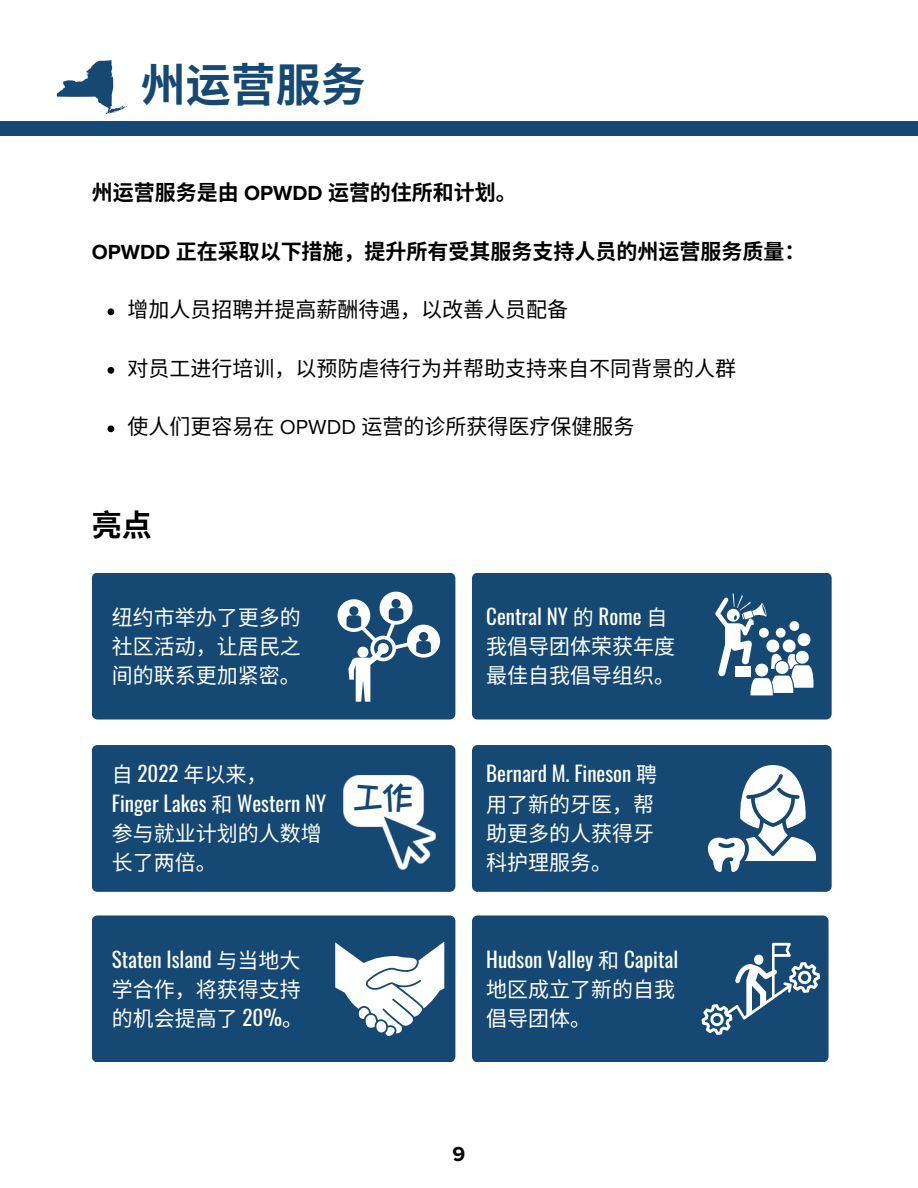
<style>
.page{position:relative;width:918px;height:1188px;background:#fff}
.page>*{position:absolute;margin:0;border:0;box-sizing:border-box;transform-origin:0 0}
.t1{font:700 45px "Noto Sans CJ Ksc";color:#154973}
.t2{font:34.5px "ZCOOL Kuai Le";color:#154973}
.t3{font:700 30px "Noto Sans CJ Ksc";color:#000}
.t4{font:21px/29.2px "Noto Sans CJ Ksc";color:#fff}
.t5{font:21px "Noto Sans CJ Ksc";color:#000}
.t6{font:21px/29.2px "Oswald";color:#fff}
.t7{font:700 21px "Noto Sans CJ Ksc";color:#000}
.t8{font:700 21px "Proxima Nova";color:#000}
.s1{font-family:"Proxima Nova"}
.s2{font-family:"Oswald"}
.s3{font-family:"Noto Sans CJ Ksc"}
</style>
<div class="page">
<div style="left:92px;top:573px;width:363px;height:147px;background:#154973"></div>
<div style="left:92px;top:745px;width:363px;height:147px;background:#154973"></div>
<div style="left:92px;top:915px;width:363px;height:147px;background:#154973"></div>
<div style="left:472px;top:915px;width:357px;height:147px;background:#154973"></div>
<div style="left:472px;top:745px;width:360px;height:147px;background:#154973"></div>
<div style="left:472px;top:573px;width:360px;height:147px;background:#154973"></div>
<svg style="left:338px;top:592px;width:102px;height:110px"></svg>
<svg style="left:335px;top:942px;width:109px;height:94px"></svg>
<svg style="left:702px;top:943px;width:118px;height:92px;background:#426c8e"></svg>
<svg style="left:702px;top:765px;width:114px;height:107px"></svg>
<svg style="left:715px;top:594px;width:99px;height:101px"></svg>
<div style="left:0;top:121px;width:918px;height:14px;background:#154973"></div>
<svg style="left:57px;top:60px;width:70px;height:54px"></svg>
<svg style="left:108px;top:308px;width:6px;height:7px"></svg>
<svg style="left:108px;top:367px;width:6px;height:7px"></svg>
<svg style="left:108px;top:425px;width:6px;height:7px"></svg>
<img style="left:343px;top:776px;width:93px;height:93px">
<p class="t1" style="left:141px;top:49px;width:226px">州运营服务</p>
<h4 class="t7" style="left:92px;top:176px;width:427px">州运营服务是由 <span class="s1">OPWDD</span> 运营的住所和计划。</h4>
<h4 class="t7" style="left:92px;top:235px;width:715px"><span class="s1">OPWDD</span> 正在采取以下措施，提升所有受其服务支持人员的州运营服务质量：</h4>
<p class="t5" style="left:127px;top:293px;width:442px">增加人员招聘并提高薪酬待遇，以改善人员配备</p>
<p class="t5" style="left:127px;top:352px;width:610px">对员工进行培训，以预防虐待行为并帮助支持来自不同背景的人群</p>
<p class="t5" style="left:127px;top:410px;width:508px">使人们更容易在 <span class="s1">OPWDD</span> 运营的诊所获得医疗保健服务</p>
<p class="t3" style="left:92px;top:501px;width:61px">亮点</p>
<p class="t4" style="left:112px;top:601px;width:190px;text-align:justify">纽约市举办了更多的社区活动，让居民之间的联系更加紧密。</p>
<p class="t4" style="left:112px;top:759px;width:157px">自 <span class="s2">2022</span> 年以来，</p>
<p class="t6" style="left:112px;top:788px;width:216px">Finger Lakes <span class="s3">和</span> Western NY<span class="s3">参与就业计划的人数增长了两倍。</span></p>
<p class="t2" style="left:352px;top:779px;width:63px">工作</p>
<p class="t4" style="left:486px;top:601px;width:190px"><span class="s2">Central NY</span> 的 <span class="s2">Rome</span> 自我倡导团体荣获年度最佳自我倡导组织。</p>
<p class="t4" style="left:486px;top:759px;width:172px"><span class="s2">Bernard M. Fineson</span> 聘用了新的牙医，帮助更多的人获得牙科护理服务。</p>
<p class="t4" style="left:112px;top:944px;width:193px"><span class="s2">Staten Island</span> 与当地大学合作，将获得支持的机会提高了 <span class="s2">20%</span>。</p>
<h2 class="t6" style="left:486px;top:943px;width:194px">Hudson Valley <span class="s3">和</span> Capital<span class="s3">地区成立了新的自我倡导团体。</span></h2>
<p class="t8" style="left:453px;top:1141px;width:14px">9</p>
</div>
